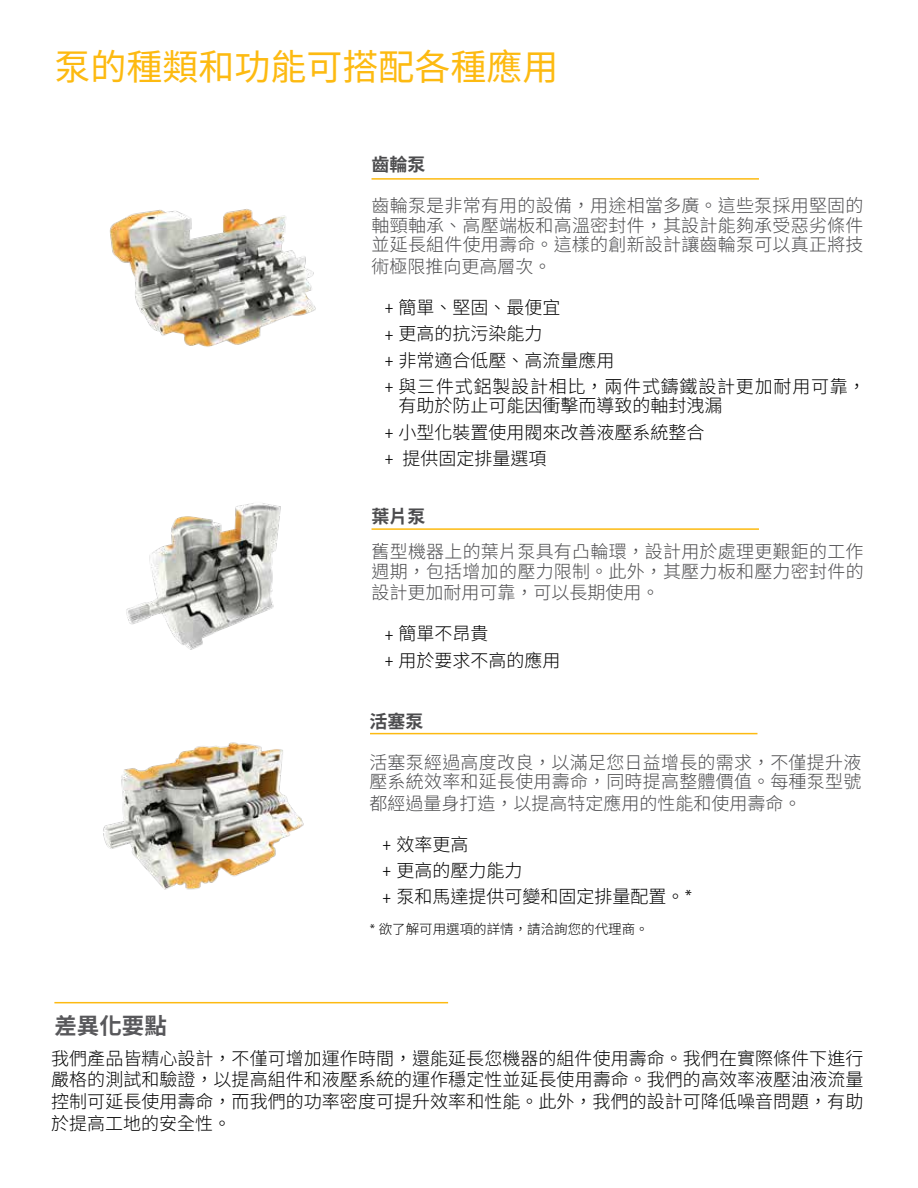
<style>
.page{position:relative;width:918px;height:1188px;background:#fff}
.page>*{position:absolute;margin:0;border:0;box-sizing:border-box;transform-origin:0 0}
.t1{font:36px "Noto Sans CJ Ktc";color:#fdba11}
.t2{font:700 22.5px "Noto Sans CJ Ktc";color:#58585b}
.t3{font:300 18px/19.5px "Noto Sans CJ Ktc";letter-spacing:.015em;color:#4c4c4e}
.t4{font:300 18px/26.2px "Noto Sans CJ Ktc";color:#000}
.t5{font:300 18px/26.2px "Noto Sans CJ Ktc";letter-spacing:.045em;color:#000}
.t6{font:700 18px "Noto Sans CJ Ktc";color:#4c4c4e}
.t7{font:300 13.5px "Noto Sans CJ Ktc";color:#000}
.s1{font-family:"Univers LT Std";font-stretch:condensed}
</style>
<div class="page">
<img style="left:109px;top:209px;width:207px;height:138px">
<img style="left:126px;top:503px;width:155px;height:147px">
<img style="left:103px;top:742px;width:201px;height:148px">
<hr style="left:54px;top:1002px;width:394px;height:1px;background:#fdba11">
<hr style="left:372px;top:178px;width:387px;height:2px;background:#fdba11">
<hr style="left:372px;top:528px;width:387px;height:2px;background:#fdba11">
<hr style="left:370px;top:733px;width:387px;height:1px;background:#fdba11">
<h1 class="t1" style="left:54px;top:47px;width:505px">泵的種類和功能可搭配各種應用</h1>
<p class="t6" style="left:372px;top:155px;width:55px">齒輪泵</p>
<p class="t3" style="left:372px;top:197px;width:494px;text-align:justify">齒輪泵是非常有用的設備，用途相當多廣。這些泵採用堅固的軸頸軸承、高壓端板和高溫密封件，其設計能夠承受惡劣條件並延長組件使用壽命。這樣的創新設計讓齒輪泵可以真正將技</p>
<p class="t3" style="left:372px;top:257px;width:181px">術極限推向更高層次。</p>
<p class="t5" style="left:385px;top:295px;width:482px"><span class="s1">+</span> 簡單、堅固、最便宜<br><span class="s1">+</span> 更高的抗污染能力<br><span class="s1">+</span> 非常適合低壓、高流量應用<br><span class="s1">+</span> 與三件式鋁製設計相比，兩件式鑄鐵設計更加耐用可靠，</p>
<p class="t4" style="left:385px;top:393px;width:339px;text-indent:14px">有助於防止可能因衝擊而導致的軸封洩漏<span class="s1">+</span> 小型化裝置使用閥來改善液壓系統整合<br><span class="s1">+</span> 提供固定排量選項</p>
<p class="t6" style="left:372px;top:506px;width:55px">葉片泵</p>
<p class="t3" style="left:372px;top:542px;width:494px">舊型機器上的葉片泵具有凸輪環，設計用於處理更艱鉅的工作週期，包括增加的壓力限制。此外，其壓力板和壓力密封件的</p>
<p class="t3" style="left:372px;top:583px;width:289px">設計更加耐用可靠，可以長期使用。</p>
<p class="t4" style="left:385px;top:621px;width:177px"><span class="s1">+</span> 簡單不昂貴<br><span class="s1">+</span> 用於要求不高的應用</p>
<p class="t2" style="left:54px;top:1014px;width:114px">差異化要點</p>
<p class="t6" style="left:369px;top:711px;width:55px">活塞泵</p>
<p class="t3" style="left:369px;top:753px;width:494px">活塞泵經過高度改良，以滿足您日益增長的需求，不僅提升液壓系統效率和延長使用壽命，同時提高整體價值。每種泵型號</p>
<p class="t3" style="left:369px;top:794px;width:433px">都經過量身打造，以提高特定應用的性能和使用壽命。</p>
<p class="t4" style="left:383px;top:832px;width:311px"><span class="s1">+</span> 效率更高<br><span class="s1">+</span> 更高的壓力能力<br><span class="s1">+</span> 泵和馬達提供可變和固定排量配置。<span class="s1">*</span></p>
<p class="t7" style="left:369px;top:922px;width:281px"><span class="s1">*</span> 欲了解可用選項的詳情，請洽詢您的代理商。</p>
<p class="t4" style="left:51px;top:1048px;width:814px;line-height:21.6px;text-align:justify">我們產品皆精心設計，不僅可增加運作時間，還能延長您機器的組件使用壽命。我們在實際條件下進行嚴格的測試和驗證，以提高組件和液壓系統的運作穩定性並延長使用壽命。我們的高效率液壓油液流量控制可延長使用壽命，而我們的功率密度可提升效率和性能。此外，我們的設計可降低噪音問題，有助於提高工地的安全性。</p>
</div>
